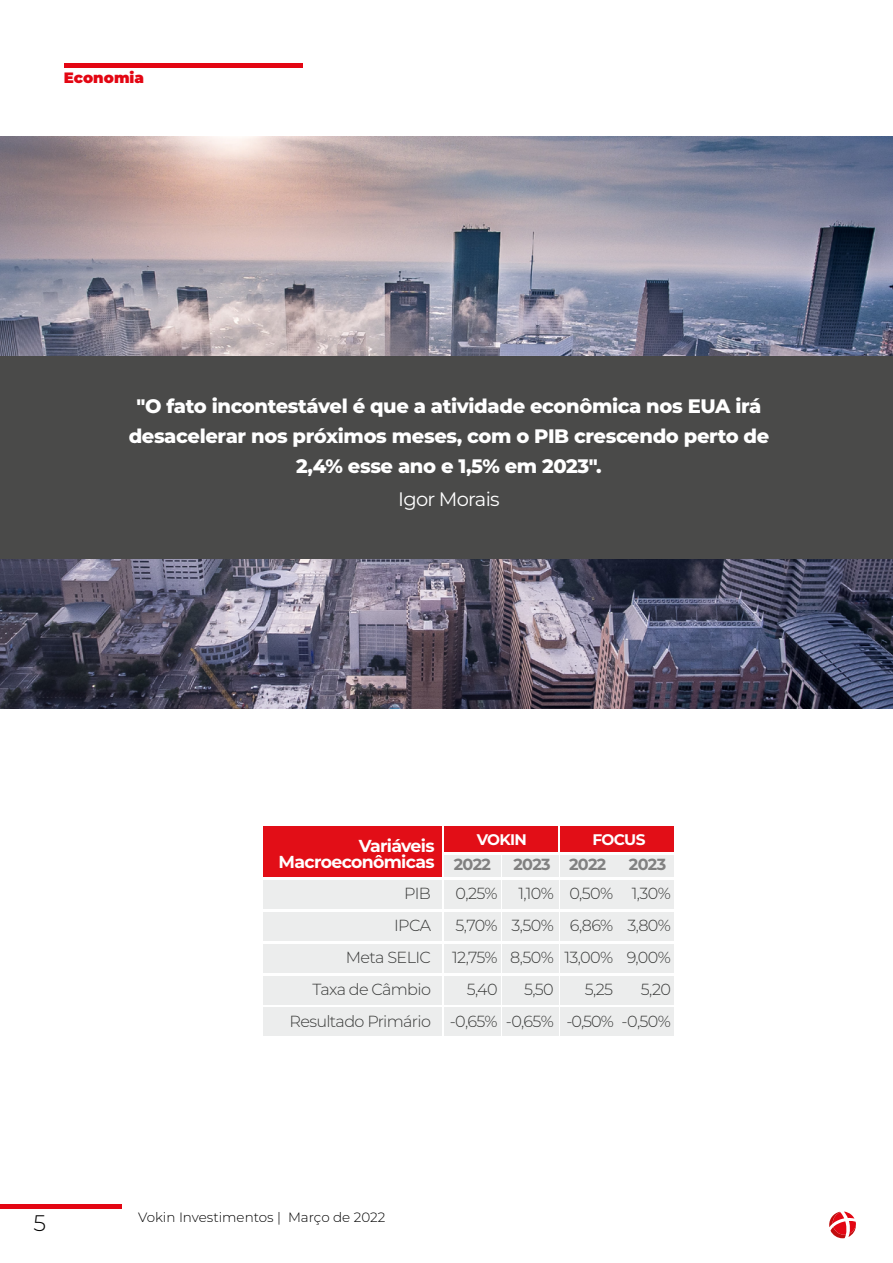
<style>
.page{position:relative;width:893px;height:1263px;background:#fff}
.page>*{position:absolute;margin:0;border:0;box-sizing:border-box;transform-origin:0 0}
.t1{font:300 22.5px "Montserrat";color:#000}
.t2{font:800 19.5px/30.2px "Montserrat";letter-spacing:-.02em;color:#fff;text-align:center}
.t3{font:19.5px "Montserrat";letter-spacing:-.04em;color:#fff}
.t4{font:700 17.4px/16.8px "Montserrat";letter-spacing:-.04em;color:#fff;text-align:right}
.t5{font:300 16.05px/32px "Montserrat";letter-spacing:-.04em;color:#383938;text-align:right}
.t6{font:700 16.05px "Montserrat";letter-spacing:-.04em;color:#818181}
.t7{font:700 15.3px "Montserrat";letter-spacing:-.04em;color:#fff}
.t8{font:900 15px "Montserrat";color:#e30613}
.t9{font:300 13.5px "Montserrat";color:#000}
</style>
<div class="page">
<div style="left:0;top:1204px;width:121px;height:5px;background:#e30613"></div>
<svg style="left:829px;top:1211px;width:27px;height:27px"></svg>
<img style="left:0;top:137px;width:893px;height:571px">
<hr style="left:65px;top:64px;width:238px;height:4px;background:#e30613">
<div style="left:0;top:356px;width:893px;height:202px;background:#4a4a49"></div>
<div style="left:445px;top:880px;width:56px;height:29px;background:#eceded"></div>
<div style="left:502px;top:880px;width:56px;height:29px;background:#eceded"></div>
<div style="left:560px;top:880px;width:56px;height:29px;background:#eceded"></div>
<div style="left:618px;top:880px;width:56px;height:29px;background:#eceded"></div>
<div style="left:264px;top:826px;width:178px;height:50px;background:#e20e17"></div>
<div style="left:445px;top:826px;width:113px;height:25px;background:#e20e17"></div>
<div style="left:560px;top:826px;width:114px;height:25px;background:#e20e17"></div>
<div style="left:445px;top:855px;width:56px;height:21px;background:#eceded"></div>
<div style="left:502px;top:855px;width:56px;height:21px;background:#eceded"></div>
<div style="left:264px;top:880px;width:178px;height:29px;background:#eceded"></div>
<div style="left:445px;top:912px;width:56px;height:29px;background:#eceded"></div>
<div style="left:502px;top:912px;width:56px;height:29px;background:#eceded"></div>
<div style="left:560px;top:912px;width:56px;height:29px;background:#eceded"></div>
<div style="left:618px;top:912px;width:56px;height:29px;background:#eceded"></div>
<div style="left:264px;top:912px;width:178px;height:28px;background:#eceded"></div>
<div style="left:445px;top:944px;width:56px;height:28px;background:#eceded"></div>
<div style="left:502px;top:944px;width:56px;height:28px;background:#eceded"></div>
<div style="left:560px;top:944px;width:56px;height:28px;background:#eceded"></div>
<div style="left:618px;top:944px;width:56px;height:28px;background:#eceded"></div>
<div style="left:264px;top:944px;width:178px;height:28px;background:#eceded"></div>
<div style="left:445px;top:976px;width:56px;height:28px;background:#eceded"></div>
<div style="left:502px;top:976px;width:56px;height:28px;background:#eceded"></div>
<div style="left:560px;top:976px;width:56px;height:28px;background:#eceded"></div>
<div style="left:618px;top:976px;width:56px;height:28px;background:#eceded"></div>
<div style="left:264px;top:976px;width:178px;height:28px;background:#eceded"></div>
<div style="left:445px;top:1008px;width:56px;height:28px;background:#eceded"></div>
<div style="left:502px;top:1008px;width:56px;height:28px;background:#eceded"></div>
<div style="left:560px;top:1008px;width:56px;height:28px;background:#eceded"></div>
<div style="left:618px;top:1008px;width:56px;height:28px;background:#eceded"></div>
<div style="left:264px;top:1008px;width:178px;height:28px;background:#eceded"></div>
<div style="left:560px;top:855px;width:56px;height:21px;background:#eceded"></div>
<div style="left:618px;top:855px;width:56px;height:21px;background:#eceded"></div>
<p class="t8" style="left:64px;top:66px;width:82px">Economia</p>
<p class="t2" style="left:129px;top:390px;width:642px">"O fato incontestável é que a atividade econômica nos EUA irá desacelerar nos próximos meses, com o PIB crescendo perto de<br>2,4% esse ano e 1,5% em 2023".</p>
<p class="t3" style="left:398px;top:486px;width:103px">Igor Morais</p>
<p class="t4" style="left:279px;top:836px;width:157px">Variáveis<br>Macroeconômicas</p>
<p class="t7" style="left:477px;top:828px;width:52px">VOKIN</p>
<p class="t7" style="left:592px;top:828px;width:55px">FOCUS</p>
<p class="t6" style="left:454px;top:853px;width:39px">2022</p>
<p class="t6" style="left:513px;top:853px;width:39px">2023</p>
<p class="t6" style="left:569px;top:853px;width:39px">2022</p>
<p class="t6" style="left:629px;top:853px;width:39px">2023</p>
<p class="t5" style="left:404px;top:877px;width:28px">PIB</p>
<p class="t5" style="left:456px;top:877px;width:44px">0,25%</p>
<p class="t5" style="left:518px;top:877px;width:154px">1,10% 0,50% 1,30%</p>
<p class="t5" style="left:394px;top:909px;width:38px">IPCA</p>
<p class="t5" style="left:456px;top:909px;width:217px">5,70% 3,50% 6,86% 3,80%</p>
<p class="t5" style="left:346px;top:941px;width:87px">Meta SELIC</p>
<p class="t5" style="left:452px;top:941px;width:220px">12,75% 8,50% 13,00% 9,00%</p>
<p class="t5" style="left:313px;top:972px;width:120px">Taxa de Câmbio</p>
<p class="t5" style="left:467px;top:972px;width:33px">5,40</p>
<p class="t5" style="left:524px;top:972px;width:31px">5,50</p>
<p class="t5" style="left:585px;top:972px;width:30px">5,25</p>
<p class="t5" style="left:289px;top:972px;width:383px">5,20<br>Resultado Primário -0,65% -0,65% -0,50% -0,50%</p>
<h1 class="t1" style="left:33px;top:1207px;width:14px">5</h1>
<p class="t9" style="left:138px;top:1208px;width:249px">Vokin Investimentos | Março de 2022</p>
</div>
